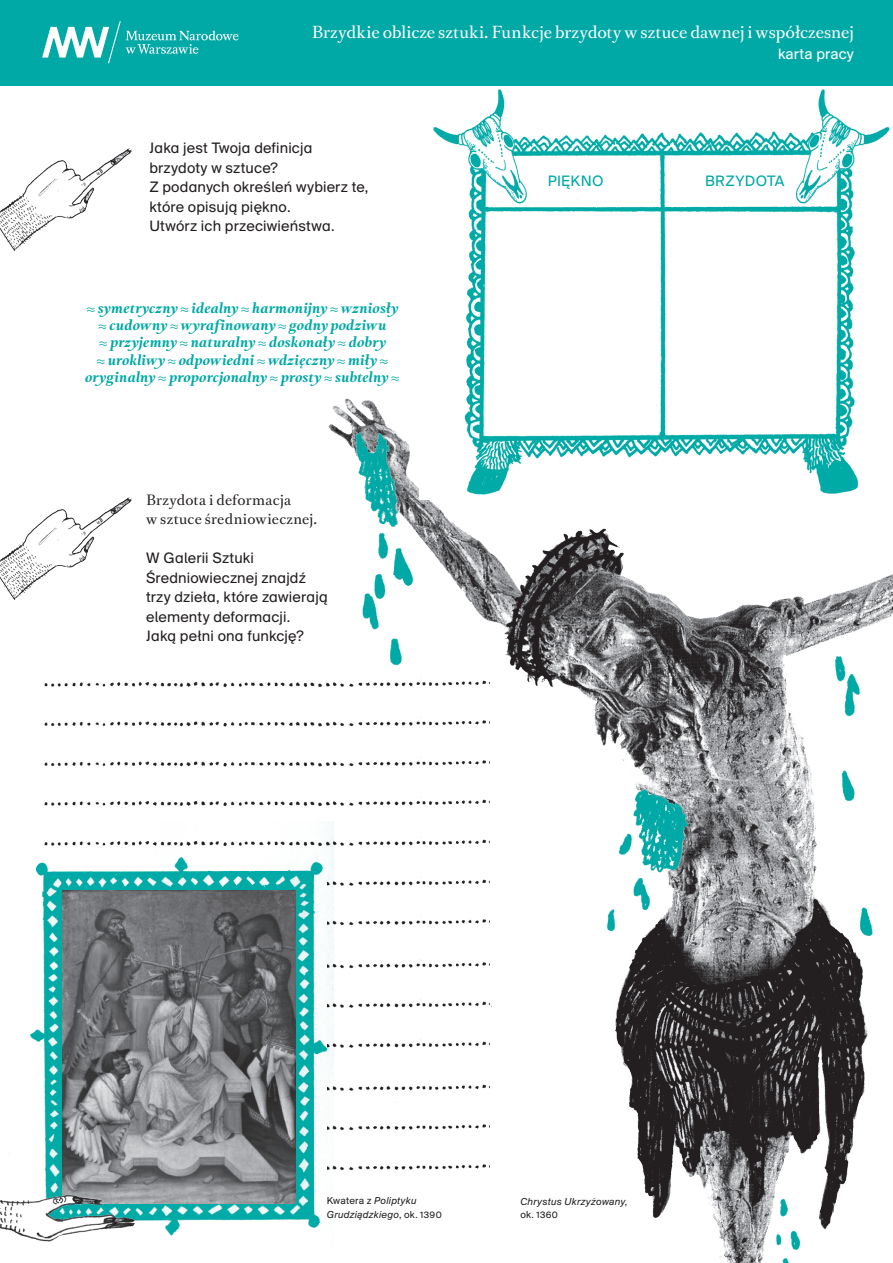
<style>
.page{position:relative;width:893px;height:1263px;background:#fff}
.page>*{position:absolute;margin:0;border:0;box-sizing:border-box;transform-origin:0 0}
.t1{font:15.75px/19.5px "Suisse BP Intl";letter-spacing:.01em;color:#231f20}
.t2{font:15.75px "Romain BP Text";color:#fff}
.t3{font:15.75px "Suisse BP Intl";letter-spacing:.02em;color:#00a9a5}
.t4{font:15.75px "Suisse BP Intl";letter-spacing:.01em;color:#fff}
.t5{font:italic 700 13.5px/17.2px "Romain BP Text";letter-spacing:.01em;color:#00a9a5;text-align:center}
.t6{font:13.5px/19.5px "Romain BP Text";letter-spacing:.02em;color:#231f20}
.t7{font:italic 10.5px/13.5px "Suisse BP Intl";letter-spacing:.025em;color:#231f20}
.s1{font-style:normal}
</style>
<div class="page">
<img style="left:328px;top:398px;width:565px;height:865px">
<img style="left:9px;top:821px;width:325px;height:433px">
<img style="left:419px;top:85px;width:474px;height:414px">
<div style="left:0;top:0;width:893px;height:85px;background:#00a9a5"></div>
<img style="left:44px;top:706px;width:445px;height:31px">
<img style="left:44px;top:667px;width:445px;height:30px">
<img style="left:44px;top:786px;width:445px;height:31px">
<img style="left:44px;top:746px;width:445px;height:31px">
<img style="left:41px;top:826px;width:448px;height:30px">
<img style="left:327px;top:906px;width:162px;height:30px">
<img style="left:327px;top:1028px;width:162px;height:31px">
<img style="left:327px;top:988px;width:162px;height:31px">
<img style="left:327px;top:1111px;width:162px;height:30px">
<img style="left:327px;top:866px;width:162px;height:30px">
<img style="left:327px;top:1151px;width:162px;height:30px">
<img style="left:327px;top:948px;width:162px;height:31px">
<img style="left:327px;top:1071px;width:162px;height:30px">
<img style="left:63px;top:891px;width:232px;height:312px">
<img style="left:0;top:497px;width:132px;height:103px">
<img style="left:0;top:148px;width:132px;height:103px">
<img style="left:0;top:1180px;width:143px;height:74px">
<svg style="left:42px;top:21px;width:197px;height:42px"></svg>
<p class="t2" style="left:312px;top:18px;width:543px">Brzydkie oblicze sztuki. Funkcje brzydoty w sztuce dawnej i współczesnej</p>
<p class="t4" style="left:778px;top:44px;width:77px">karta pracy</p>
<p class="t1" style="left:149px;top:138px;width:165px">Jaka jest Twoja definicja brzydoty w sztuce?</p>
<p class="t1" style="left:149px;top:177px;width:221px">Z podanych określeń wybierz te, które opisują piękno.<br>Utwórz ich przeciwieństwa.</p>
<p class="t5" style="left:85px;top:298px;width:316px">≈ symetryczny ≈ idealny ≈ harmonijny ≈ wzniosły ≈ cudowny ≈ wyrafinowany ≈ godny podziwu<br>≈ przyjemny ≈ naturalny ≈ doskonały ≈ dobry<br>≈ urokliwy ≈ odpowiedni ≈ wdzięczny ≈ miły ≈ oryginalny ≈ proporcjonalny ≈ prosty ≈ subtelny ≈</p>
<p class="t6" style="left:146px;top:489px;width:173px">Brzydota i deformacja<br>w sztuce średniowiecznej.</p>
<p class="t1" style="left:146px;top:548px;width:183px">W Galerii Sztuki<br>Średniowiecznej znajdź trzy dzieła, które zawierają elementy deformacji.<br>Jaką pełni ona funkcję?</p>
<p class="t3" style="left:548px;top:172px;width:57px">PIĘKNO</p>
<p class="t3" style="left:705px;top:172px;width:81px">BRZYDOTA</p>
<p class="t7" style="left:327px;top:1194px;width:91px"><span class="s1">Kwatera z</span> Poliptyku</p>
<p class="t7" style="left:327px;top:1207px;width:117px">Grudziądzkiego<span class="s1">, ok. 1390</span></p>
<p class="t7" style="left:520px;top:1194px;width:108px">Chrystus Ukrzyżowany<span class="s1">, ok. 1360</span></p>
</div>
